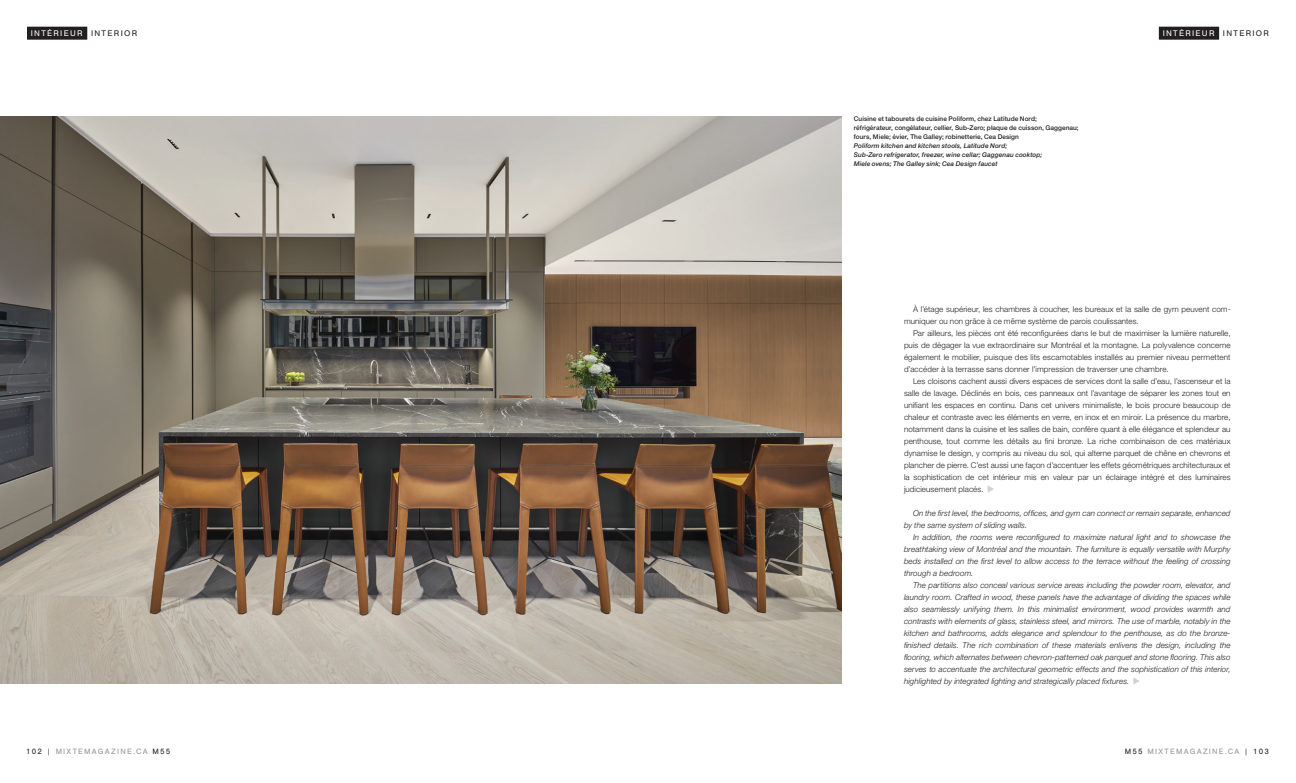
<style>
.page{position:relative;width:1296px;height:783px;background:#fff}
.page>*{position:absolute;margin:0;border:0;box-sizing:border-box;transform-origin:0 0}
.t1{font:8.5px "Nimbus San";letter-spacing:.15em;color:#fff}
.t2{font:300 8px "Helvetica Neue LT Std";letter-spacing:.01em;color:#231f20}
.t3{font:italic 300 8px "Helvetica Neue LT Std";letter-spacing:.01em;color:#231f20}
.t4{font:8px "Nimbus San";letter-spacing:.15em;color:#939598}
.t5{font:500 6.5px/9px "Helvetica Neue LT Std";letter-spacing:.005em;color:#231f20}
.s1{color:#231f20}
.s2{font-style:italic}
.s3{font-weight:300;color:#231f20}
</style>
<div class="page">
<img style="left:0;top:117px;width:841px;height:567px">
<div style="left:27px;top:27px;width:60px;height:13px;background:#231f20"></div>
<div style="left:1159px;top:27px;width:60px;height:13px;background:#231f20"></div>
<p class="t1" style="left:31px;top:29px;width:108px">INTÉRIEUR <span class="s1">INTERIOR</span></p>
<p class="t1" style="left:1163px;top:29px;width:108px">INTÉRIEUR <span class="s1">INTERIOR</span></p>
<p class="t5" style="left:854px;top:114px;width:226px">Cuisine et tabourets de cuisine Poliform, chez Latitude Nord;<br>réfrigérateur, congélateur, cellier, Sub-Zero; plaque de cuisson, Gaggenau; fours, Miele; évier, The Galley; robinetterie, Cea Design<br><span class="s2">Poliform kitchen and kitchen stools, Latitude Nord;<br>Sub-Zero refrigerator, freezer, wine cellar; Gaggenau cooktop;<br>Miele ovens; The Galley sink; Cea Design faucet</span></p>
<p class="t2" style="left:913px;top:304px;width:319px">À l’étage supérieur, les chambres à coucher, les bureaux et la salle de gym peuvent com-</p>
<p class="t2" style="left:904px;top:316px;width:236px">muniquer ou non grâce à ce même système de parois coulissantes.</p>
<p class="t2" style="left:913px;top:328px;width:319px">Par ailleurs, les pièces ont été reconfigurées dans le but de maximiser la lumière naturelle,</p>
<p class="t2" style="left:904px;top:340px;width:328px">puis de dégager la vue extraordinaire sur Montréal et la montagne. La polyvalence concerne</p>
<p class="t2" style="left:904px;top:352px;width:328px">également le mobilier, puisque des lits escamotables installés au premier niveau permettent</p>
<p class="t2" style="left:904px;top:364px;width:266px">d’accéder à la terrasse sans donner l’impression de traverser une chambre.</p>
<p class="t2" style="left:913px;top:376px;width:319px">Les cloisons cachent aussi divers espaces de services dont la salle d’eau, l’ascenseur et la</p>
<p class="t2" style="left:904px;top:388px;width:328px">salle de lavage. Déclinés en bois, ces panneaux ont l’avantage de séparer les zones tout en</p>
<p class="t2" style="left:904px;top:400px;width:328px">unifiant les espaces en continu. Dans cet univers minimaliste, le bois procure beaucoup de</p>
<p class="t2" style="left:904px;top:412px;width:328px">chaleur et contraste avec les éléments en verre, en inox et en miroir. La présence du marbre,</p>
<p class="t2" style="left:904px;top:424px;width:328px">notamment dans la cuisine et les salles de bain, confère quant à elle élégance et splendeur au</p>
<p class="t2" style="left:904px;top:436px;width:328px">penthouse, tout comme les détails au fini bronze. La riche combinaison de ces matériaux</p>
<p class="t2" style="left:904px;top:448px;width:328px">dynamise le design, y compris au niveau du sol, qui alterne parquet de chêne en chevrons et</p>
<p class="t2" style="left:904px;top:460px;width:328px">plancher de pierre. C’est aussi une façon d’accentuer les effets géométriques architecturaux et</p>
<p class="t2" style="left:904px;top:472px;width:328px">la sophistication de cet intérieur mis en valeur par un éclairage intégré et des luminaires</p>
<p class="t2" style="left:904px;top:484px;width:81px">judicieusement placés.</p>
<p class="t3" style="left:913px;top:508px;width:319px">On the first level, the bedrooms, offices, and gym can connect or remain separate, enhanced</p>
<p class="t3" style="left:904px;top:520px;width:125px">by the same system of sliding walls.</p>
<p class="t3" style="left:913px;top:532px;width:319px">In addition, the rooms were reconfigured to maximize natural light and to showcase the</p>
<p class="t3" style="left:904px;top:544px;width:328px">breathtaking view of Montréal and the mountain. The furniture is equally versatile with Murphy</p>
<p class="t3" style="left:904px;top:556px;width:328px">beds installed on the first level to allow access to the terrace without the feeling of crossing</p>
<p class="t3" style="left:904px;top:568px;width:71px">through a bedroom.</p>
<p class="t3" style="left:913px;top:580px;width:319px">The partitions also conceal various service areas including the powder room, elevator, and</p>
<p class="t3" style="left:904px;top:592px;width:328px">laundry room. Crafted in wood, these panels have the advantage of dividing the spaces while</p>
<p class="t3" style="left:904px;top:604px;width:328px">also seamlessly unifying them. In this minimalist environment, wood provides warmth and</p>
<p class="t3" style="left:904px;top:616px;width:328px">contrasts with elements of glass, stainless steel, and mirrors. The use of marble, notably in the</p>
<p class="t3" style="left:904px;top:628px;width:328px">kitchen and bathrooms, adds elegance and splendour to the penthouse, as do the bronze-</p>
<p class="t3" style="left:904px;top:640px;width:328px">finished details. The rich combination of these materials enlivens the design, including the</p>
<p class="t3" style="left:904px;top:652px;width:328px">flooring, which alternates between chevron-patterned oak parquet and stone flooring. This also</p>
<p class="t3" style="left:904px;top:664px;width:328px">serves to accentuate the architectural geometric effects and the sophistication of this interior,</p>
<p class="t3" style="left:904px;top:676px;width:227px">highlighted by integrated lighting and strategically placed fixtures.</p>
<p class="t4" style="left:26px;top:747px;width:145px"><span class="s1">102</span> <span class="s3">|</span> MIXTEMAGAZINE.CA <span class="s1">M55</span></p>
<p class="t4" style="left:1125px;top:747px;width:145px"><span class="s1">M55</span> MIXTEMAGAZINE.CA <span class="s3">|</span> <span class="s1">103</span></p>
</div>
